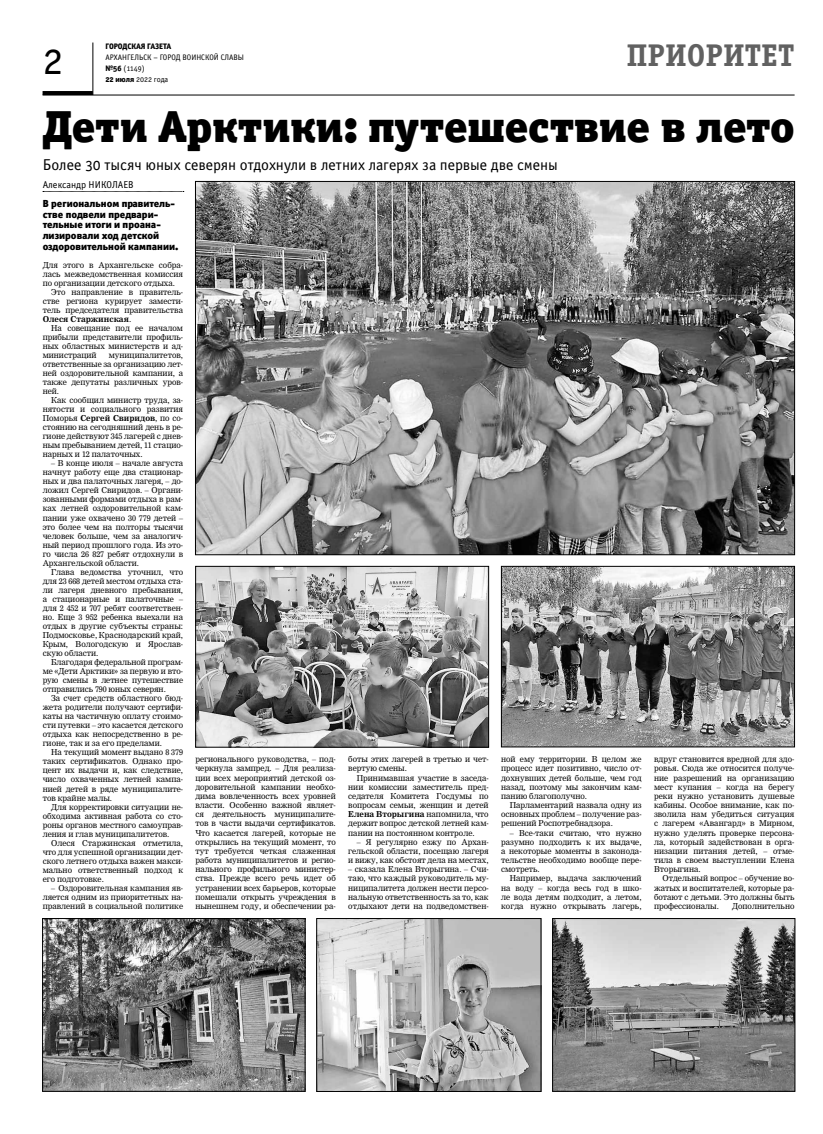
<style>
.page{position:relative;width:823px;height:1134px;background:#fff}
.page>*{position:absolute;margin:0;border:0;box-sizing:border-box;transform-origin:0 0}
.t1{font:44.9px "Officina Serif Black OSC";color:#000}
.t2{font:42px "Officina Serif Book OSC";color:#000}
.t3{font:31.5px "Officina Serif Bold OSC";color:#616161}
.t4{font:15.8px "Officina Sans Book OSC";letter-spacing:-.005em;color:#000}
.t5{font:10.3px/10.5px "Officina Sans Black C";color:#000}
.t6{font:10px "Officina Sans Book OSC";color:#000}
.t7{font:8px/9px "Nimrod Cyr";color:#000;text-align:justify}
.t8{font:8px/11px "Officina Sans Book OSC";color:#000}
.t9{font:8px "Officina Sans Extra Bold OSC";color:#000}
.s1{font-family:"Officina Sans Extra Bold OSC"}
.s2{font-weight:700}
</style>
<div class="page">
<hr style="left:93px;top:43px;width:1px;height:52px;background:#000">
<hr style="left:43px;top:95px;width:751px;height:1px;background:#000">
<hr style="left:43px;top:91px;width:50px;height:4px;background:#000">
<svg style="left:43px;top:191px;width:141px;height:1px"></svg>
<img style="left:197px;top:183px;width:595px;height:370px">
<img style="left:503px;top:568px;width:289px;height:177px">
<div style="left:501px;top:566px;width:293px;height:181px;border:1px solid #000"></div>
<img style="left:197px;top:568px;width:289px;height:177px">
<div style="left:195px;top:566px;width:293px;height:181px;border:1px solid #000"></div>
<img style="left:44px;top:920px;width:259px;height:169px">
<div style="left:42px;top:918px;width:263px;height:173px;border:1px solid #000"></div>
<img style="left:554px;top:920px;width:238px;height:169px">
<div style="left:552px;top:918px;width:242px;height:173px;border:1px solid #000"></div>
<img style="left:318px;top:920px;width:221px;height:169px">
<div style="left:316px;top:918px;width:225px;height:173px;border:1px solid #000"></div>
<h2 class="t2" style="left:43px;top:37px;width:22px">2</h2>
<p class="t9" style="left:105px;top:41px;width:67px">Городская газета</p>
<p class="t8" style="left:105px;top:52px;width:72px">Архан гел ьск – городвоин</p>
<p class="t8" style="left:201px;top:52px;width:44px">скойславы</p>
<p class="t8" style="left:105px;top:63px;width:64px"><span class="s1">№56</span> (1149)<br><span class="s1">22 июля</span> 2022 года</p>
<h3 class="t3" style="left:626px;top:37px;width:170px">приоритет</h3>
<h1 class="t1" style="left:43px;top:98px;width:753px">Дети Арктики: путешествие в лето</h1>
<h3 class="t4" style="left:43px;top:156px;width:516px">Более 30 тысяч юных северян отдохнули в летних лагерях за первые две смены</h3>
<p class="t6" style="left:43px;top:179px;width:59px">Александр Николаев</p>
<p class="t5" style="left:43px;top:199px;width:137px">В региональном правитель&shy;стве подвели предвари&shy;тельные итоги и проана&shy;лизировали ход детской оздоровительной кампании.</p>
<p class="t7" style="left:43px;top:260px;width:142px">Для этого в Архангельске собра&shy;лась межведомственная комиссия по организации детского отдыха.</p>
<p class="t7" style="left:43px;top:287px;width:142px;text-indent:9px">Это направление в правитель&shy;стве региона курирует замести&shy;тель председателя правительства <span class="s2">Олеся Старжинская</span>.</p>
<p class="t7" style="left:43px;top:323px;width:142px;text-indent:9px">На совещание под ее началом прибыли представители профиль&shy;ных областных министерств и ад&shy;министраций</p>
<p class="t7" style="left:43px;top:350px;width:142px;text-indent:66px">муниципалитетов, ответственные за организацию лет&shy;ней оздоровительной кампании, а также депутаты различных уров&shy;ней.</p>
<p class="t7" style="left:43px;top:396px;width:142px;text-indent:9px">Как сообщил министр труда, за&shy;нятости и социального развития Поморья <span class="s2">Сергей Свиридов</span>, по со&shy;стоянию на сегодняшний день в ре&shy;гионе действуют 345 лагерей с днев&shy;ным пребыванием детей, 11 стацио&shy;нарных и 12 палаточных.</p>
<p class="t7" style="left:43px;top:459px;width:142px;text-indent:9px">– В конце июля – начале августа начнут работу еще два стационар&shy;ных и два палаточных лагеря, – до&shy;ложил Сергей Свиридов. – Органи&shy;зованными формами отдыха в рам&shy;ках летней оздоровительной кам&shy;пании уже охвачено 30 779 детей – это более чем на полторы тысячи человек больше, чем за аналогич&shy;ный период прошлого года. Из это&shy;го числа 26 827 ребят отдохнули в Архангельской области.</p>
<p class="t7" style="left:43px;top:567px;width:142px;text-indent:9px">Глава ведомства уточнил, что для 23 668 детей местом отдыха ста&shy;ли лагеря дневного пребывания, а стационарные и палаточные – для 2 452 и 707 ребят соответствен&shy;но. Еще 3 952 ребенка выехали на отдых в другие субъекты страны:<br>Подмосковье, Краснодарский край, Крым, Вологодскую и Ярослав&shy;скую области.</p>
<p class="t7" style="left:43px;top:658px;width:142px;text-indent:9px">Благодаря федеральной програм&shy;ме «Дети Арктики» за первую и вто&shy;рую смены в летнее путешествие отправились 790 юных северян.</p>
<p class="t7" style="left:43px;top:694px;width:142px;text-indent:9px">За счет средств областного бюд&shy;жета родители получают сертифи&shy;каты на частичную оплату стоимо&shy;сти путевки – это касается детского отдыха как непосредственно в ре&shy;гионе, так и за его пределами.</p>
<p class="t7" style="left:43px;top:748px;width:142px;text-indent:9px">На текущий момент выдано 8 379 таких сертификатов. Однако про&shy;цент их выдачи и, как следствие, число охваченных летней кампа&shy;нией детей в ряде муниципалите&shy;тов крайне малы.</p>
<p class="t7" style="left:43px;top:802px;width:142px;text-indent:9px">Для корректировки ситуации не&shy;обходима активная работа со сто&shy;роны органов местного самоуправ&shy;ления и глав муниципалитетов.</p>
<p class="t7" style="left:43px;top:838px;width:142px;text-indent:9px">Олеся Старжинская отметила, что для успешной организации дет&shy;ского летнего отдыха важен макси&shy;мально ответственный подход к его подготовке.</p>
<p class="t7" style="left:43px;top:883px;width:142px;text-indent:9px">– Оздоровительная кампания яв&shy;ляется одним из приоритетных на&shy;правлений в социальной политике</p>
<p class="t7" style="left:195px;top:755px;width:142px">регионального руководства, – под&shy;черкнула зампред. – Для реализа&shy;ции всех мероприятий детской оз&shy;доровительной кампании необхо&shy;дима вовлеченность всех уровней власти. Особенно важной являет&shy;ся деятельность муниципалите&shy;тов в части выдачи сертификатов.<br>Что касается лагерей, которые не открылись на текущий момент, то тут требуется четкая слаженная работа муниципалитетов и регио&shy;нального профильного министер&shy;ства. Прежде всего речь идет об устранении всех барьеров, которые помешали открыть учреждения в нынешнем году, и обеспечении ра-</p>
<p class="t7" style="left:348px;top:755px;width:142px">боты этих лагерей в третью и чет&shy;вертую смены.</p>
<p class="t7" style="left:348px;top:773px;width:142px;text-indent:9px">Принимавшая участие в заседа&shy;нии комиссии заместитель пред&shy;седателя Комитета Госдумы по вопросам семьи, женщин и детей <span class="s2">Елена Вторыгина</span> напомнила, что держит вопрос детской летней кам&shy;пании на постоянном контроле.</p>
<p class="t7" style="left:348px;top:837px;width:142px;text-indent:9px">– Я регулярно езжу по Архан&shy;гельской области, посещаю лагеря и вижу, как обстоят дела на местах,</p>
<p class="t7" style="left:348px;top:865px;width:142px">– сказала Елена Вторыгина. – Счи&shy;таю, что каждый руководитель му&shy;ниципалитета должен нести персо&shy;нальную ответственность за то, как отдыхают дети на подведомствен-</p>
<p class="t7" style="left:501px;top:755px;width:142px">ной ему территории. В целом же процесс идет позитивно, число от&shy;дохнувших детей больше, чем год назад, поэтому мы закончим кам&shy;панию благополучно.</p>
<p class="t7" style="left:501px;top:800px;width:142px;text-indent:9px">Парламентарий назвала одну из основных проблем – получение раз&shy;решений Роспотребнадзора.</p>
<p class="t7" style="left:501px;top:828px;width:142px;text-indent:9px">– Все-таки считаю, что нужно разумно подходить к их выдаче, а некоторые моменты в законода&shy;тельстве необходимо вообще пере&shy;смотреть.</p>
<p class="t7" style="left:501px;top:874px;width:142px;text-indent:9px">Например, выдача заключений на воду – когда весь год в шко&shy;ле вода детям подходит, а летом, когда нужно открывать лагерь,</p>
<p class="t7" style="left:653px;top:755px;width:142px">вдруг становится вредной для здо&shy;ровья. Сюда же относится получе&shy;ние разрешений на организацию мест купания – когда на берегу реки нужно установить душевые кабины. Особое внимание, как по&shy;зволила нам убедиться ситуация с лагерем «Авангард» в Мирном, нужно уделять проверке персона&shy;ла, который задействован в орга&shy;низации питания детей, – отме&shy;тила в своем выступлении Елена Вторыгина.</p>
<p class="t7" style="left:653px;top:874px;width:142px;text-indent:9px">Отдельный вопрос – обучение во&shy;жатых и воспитателей, которые ра&shy;ботают с детьми. Это должны быть профессионалы.</p>
<p class="t7" style="left:731px;top:901px;width:64px">Дополнительно</p>
</div>
